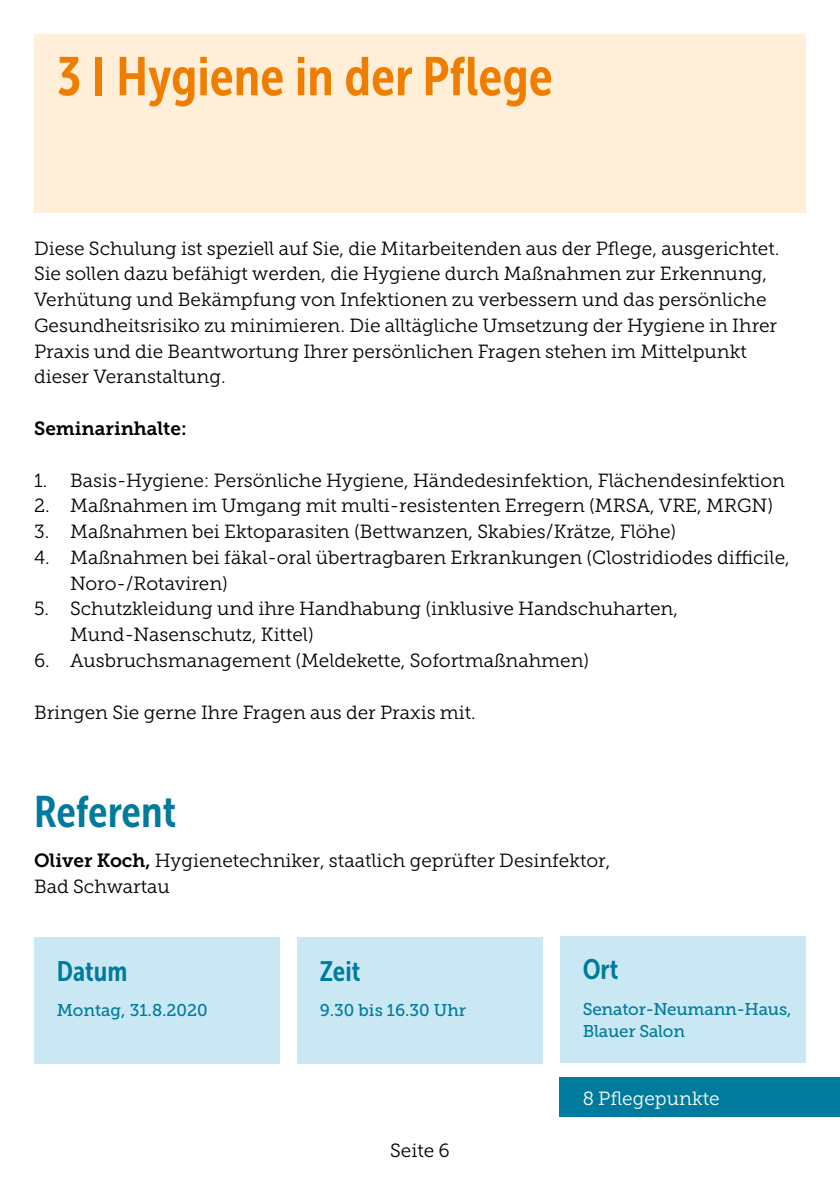
<style>
.page{position:relative;width:840px;height:1191px;background:#fff}
.page>*{position:absolute;margin:0;border:0;box-sizing:border-box;transform-origin:0 0}
.t1{font:54px "Museo Sans Cond 700";color:#ef7d00}
.t2{font:44px "Museo Sans Cond 700";color:#007a9d}
.t3{font:28px "Museo Sans Cond 700";color:#007a9d}
.t4{font:19px/25.8px "Museo Slab 300";color:#000}
.t5{font:19px "Museo Slab 700";color:#000}
.t6{font:19px "Museo Slab 300";color:#fff}
.t7{font:17px/21.8px "Museo Slab 500";letter-spacing:-.01em;color:#007a9d}
.s1{font-family:"Museo Slab 700"}
</style>
<div class="page">
<div style="left:34px;top:34px;width:771px;height:179px;background:#ffeed8"></div>
<div style="left:34px;top:936px;width:246px;height:127px;background:#cae8f3"></div>
<div style="left:297px;top:936px;width:245px;height:127px;background:#cae8f3"></div>
<div style="left:559px;top:935px;width:246px;height:127px;background:#cae8f3"></div>
<div style="left:559px;top:1077px;width:280px;height:40px;background:#007a9d"></div>
<h1 class="t1" style="left:57px;top:46px;width:497px">3 I Hygiene in der Pflege</h1>
<p class="t4" style="left:34px;top:235px;width:746px">Diese Schulung ist speziell auf Sie, die Mitarbeitenden aus der Pflege, ausgerichtet.<br>Sie sollen dazu befähigt werden, die Hygiene durch Maßnahmen zur Erkennung, Verhütung und Bekämpfung von Infektionen zu verbessern und das persönliche Gesundheitsrisiko zu minimieren. Die alltägliche Umsetzung der Hygiene in Ihrer Praxis und die Beantwortung Ihrer persönlichen Fragen stehen im Mittelpunkt dieser Veranstaltung.</p>
<p class="t5" style="left:34px;top:418px;width:154px">Seminarinhalte:</p>
<p class="t4" style="left:34px;top:467px;width:752px">1. Basis-Hygiene: Persönliche Hygiene, Händedesinfektion, Flächendesinfektion</p>
<p class="t4" style="left:34px;top:493px;width:740px">2. Maßnahmen im Umgang mit multi-resistenten Erregern (MRSA, VRE, MRGN)</p>
<p class="t4" style="left:34px;top:519px;width:643px">3. Maßnahmen bei Ektoparasiten (Bettwanzen, Skabies/Krätze, Flöhe)</p>
<p class="t4" style="left:70px;top:544px;width:720px;text-indent:-36px">4. Maßnahmen bei fäkal-oral übertragbaren Erkrankungen (Clostridiodes difficile,<br>Noro-/Rotaviren)</p>
<p class="t4" style="left:70px;top:596px;width:609px;text-indent:-36px">5. Schutzkleidung und ihre Handhabung (inklusive Handschuharten,<br>Mund-Nasenschutz, Kittel)</p>
<p class="t4" style="left:34px;top:647px;width:556px">6. Ausbruchsmanagement (Meldekette, Sofortmaßnahmen)</p>
<p class="t4" style="left:34px;top:699px;width:443px">Bringen Sie gerne Ihre Fragen aus der Praxis mit.</p>
<h2 class="t2" style="left:34px;top:787px;width:143px">Referent</h2>
<p class="t4" style="left:34px;top:847px;width:577px"><span class="s1">Oliver Koch,</span> Hygienetechniker, staatlich geprüfter Desinfektor,<br>Bad Schwartau</p>
<h3 class="t3" style="left:57px;top:955px;width:72px">Datum</h3>
<p class="t7" style="left:57px;top:999px;width:152px">Montag, 31.8.2020</p>
<h3 class="t3" style="left:319px;top:955px;width:42px">Zeit</h3>
<p class="t7" style="left:319px;top:999px;width:148px">9.30 bis 16.30 Uhr</p>
<p class="t4" style="left:390px;top:1137px;width:61px">Seite 6</p>
<h3 class="t3" style="left:582px;top:954px;width:37px">Ort</h3>
<p class="t7" style="left:582px;top:998px;width:210px">Senator-Neumann-Haus,<br>Blauer Salon</p>
<p class="t6" style="left:582px;top:1088px;width:138px">8 Pflegepunkte</p>
</div>
